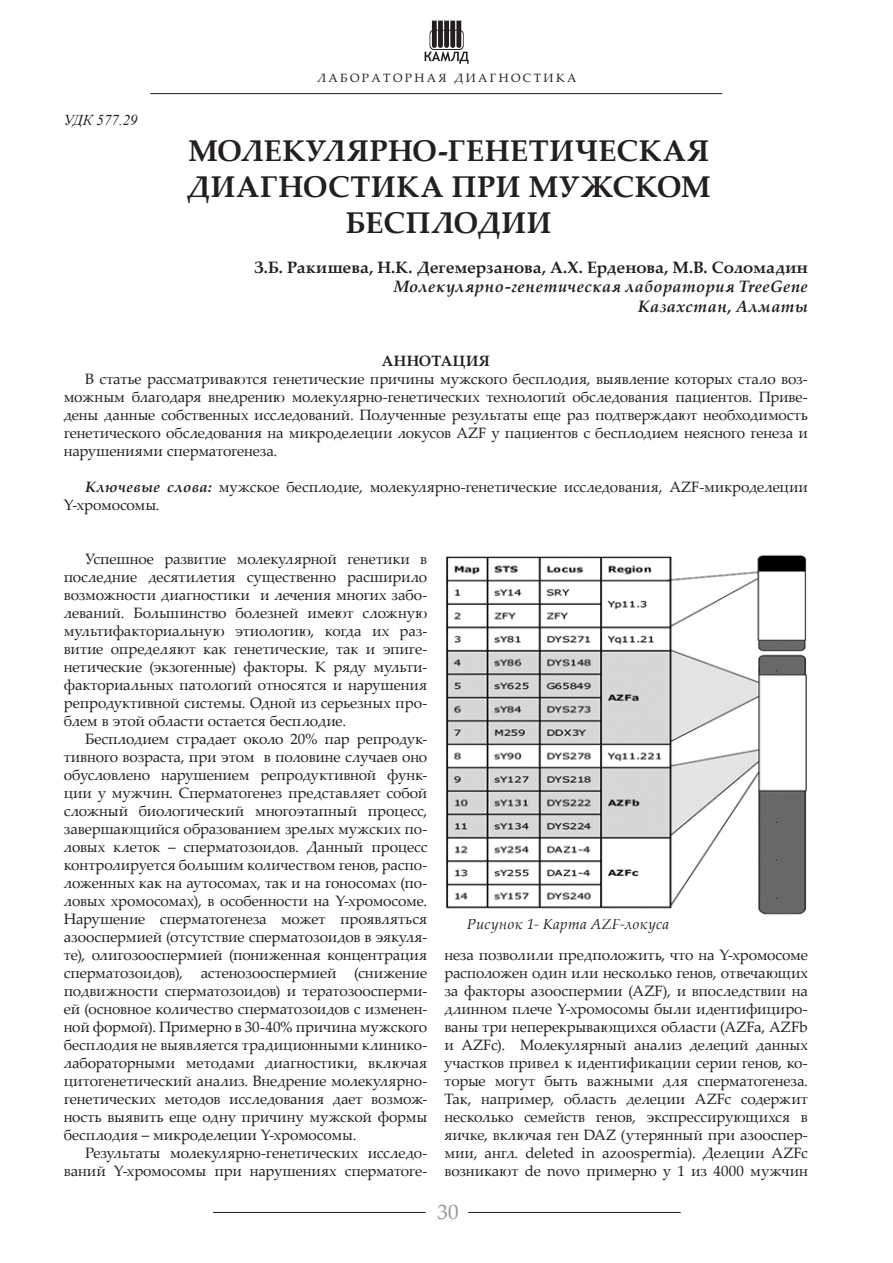
<style>
.page{position:relative;width:893px;height:1263px;background:#fff}
.page>*{position:absolute;margin:0;border:0;box-sizing:border-box;transform-origin:0 0}
.Текст_общий{font:700 30px "Palatino Linotype";letter-spacing:.02em;color:#231f20}
.t1{font:21px "Palatino Linotype";color:#939598}
.Текст_общий-2{font:italic 700 16.5px "Palatino Linotype";letter-spacing:.025em;color:#231f20}
.Текст_общий-3{font:700 16.5px "Palatino Linotype";color:#231f20}
.Текст_общий-4{font:15px/18px "Palatino Linotype";letter-spacing:-.01em;color:#231f20;text-align:justify}
.Текст_общий-5{font:italic 15px "Palatino Linotype";letter-spacing:.015em;color:#231f20}
.Текст_общий-6{font:italic 15px "Times New Roman";color:#231f20}
.Подзаголовочек{font:700 15px "Palatino Linotype";letter-spacing:.02em;color:#231f20}
.t2{font:12px "Palatino Linotype";letter-spacing:.2em;color:#231f20}
.s1{font-weight:700;font-style:italic}
</style>
<div class="page">
<hr style="left:213px;top:1212px;width:213px;height:1px;background:#231f20">
<hr style="left:468px;top:1212px;width:213px;height:1px;background:#231f20">
<hr style="left:150px;top:93px;width:572px;height:1px;background:#231f20">
<svg style="left:425px;top:21px;width:44px;height:43px"></svg>
<img style="left:446px;top:555px;width:361px;height:360px">
<p class="Текст_общий-6" style="left:64px;top:110px;width:75px">УДК 577.29</p>
<p class="t2" style="left:317px;top:69px;width:261px">ЛАБОРАТОРНАЯ ДИАГНОСТИКА</p>
<p class="Текст_общий" style="left:188px;top:129px;width:523px">МОЛЕКУЛЯРНО-ГЕНЕТИЧЕСКАЯ</p>
<p class="Текст_общий" style="left:186px;top:165px;width:526px">ДИАГНОСТИКА ПРИ МУЖСКОМ</p>
<p class="Текст_общий" style="left:346px;top:201px;width:207px">БЕСПЛОДИИ</p>
<p class="Текст_общий-3" style="left:254px;top:255px;width:555px">З.Б. Ракишева, Н.К. Дегемерзанова, А.Х. Ерденова, М.В. Соломадин</p>
<p class="Текст_общий-2" style="left:394px;top:275px;width:416px">Молекулярно-генетическая лаборатория TreeGene</p>
<p class="Текст_общий-2" style="left:638px;top:295px;width:172px">Казахстан, Алматы</p>
<p class="Подзаголовочек" style="left:382px;top:350px;width:110px">АННОТАЦИЯ</p>
<p class="Текст_общий-4" style="left:64px;top:369px;width:746px;text-indent:21px">В статье рассматриваются генетические причины мужского бесплодия, выявление которых стало воз&shy;можным благодаря внедрению молекулярно-генетических технологий обследования пациентов. Приве&shy;дены данные собственных исследований. Полученные результаты еще раз подтверждают необходимость генетического обследования на микроделеции локусов AZF у пациентов с бесплодием неясного генеза и нарушениями сперматогенеза.</p>
<p class="Текст_общий-4" style="left:64px;top:477px;width:746px;text-indent:21px"><span class="s1">Ключевые слова:</span> мужское бесплодие, молекулярно-генетические исследования, AZF-микроделеции<br>Y-хромосомы.</p>
<p class="Текст_общий-4" style="left:64px;top:549px;width:365px;text-indent:21px">Успешное развитие молекулярной генетики в последние десятилетия существенно расширило возможности диагностики и лечения многих забо&shy;леваний. Большинство болезней имеют сложную мультифакториальную этиологию, когда их раз&shy;витие определяют как генетические, так и эпиге&shy;нетические (экзогенные) факторы. К ряду мульти&shy;факториальных патологий относятся и нарушения репродуктивной системы. Одной из серьезных про&shy;блем в этой области остается бесплодие.</p>
<p class="Текст_общий-4" style="left:64px;top:729px;width:365px;text-indent:21px">Бесплодием страдает около 20% пар репродук&shy;тивного возраста, при этом в половине случаев оно обусловлено нарушением репродуктивной функ&shy;ции у мужчин. Сперматогенез представляет собой сложный биологический многоэтапный процесс, завершающийся образованием зрелых мужских по&shy;ловых клеток – сперматозоидов. Данный процесс контролируется большим количеством генов, распо&shy;ложенных как на аутосомах, так и на гоносомах (по&shy;ловых хромосомах), в особенности на Y-хромосоме.<br>Нарушение сперматогенеза может проявляться азооспермией (отсутствие сперматозоидов в эякуля&shy;те), олигозооспермией (пониженная концентрация сперматозоидов), астенозооспермией (снижение подвижности сперматозоидов) и тератозоосперми&shy;ей (основное количество сперматозоидов с изменен&shy;ной формой). Примерно в 30-40% причина мужского бесплодия не выявляется традиционными клинико&shy;лабораторными методами диагностики, включая цитогенетический анализ. Внедрение молекулярно&shy;генетических методов исследования дает возмож&shy;ность выявить еще одну причину мужской формы бесплодия – микроделеции Y-хромосомы.</p>
<p class="Текст_общий-4" style="left:64px;top:1143px;width:365px;text-align:right">Результаты молекулярно-генетических исследо&shy;ваний Y-хромосомы при нарушениях сперматоге-</p>
<p class="Текст_общий-5" style="left:467px;top:914px;width:204px">Рисунок 1- Карта AZF-локуса</p>
<p class="Текст_общий-4" style="left:444px;top:945px;width:365px">неза позволили предположить, что на Y-хромосоме расположен один или несколько генов, отвечающих за факторы азооспермии (AZF), и впоследствии на длинном плече Y-хромосомы были идентифициро&shy;ваны три неперекрывающихся области (AZFa, AZFb и AZFc). Молекулярный анализ делеций данных участков привел к идентификации серии генов, ко&shy;торые могут быть важными для сперматогенеза.<br>Так, например, область делеции AZFc содержит несколько семейств генов, экспрессирующихся в яичке, включая ген DAZ (утерянный при азооспер&shy;мии, англ. deleted in azoospermia). Делеции AZFc возникают de novo примерно у 1 из 4000 мужчин</p>
<p class="t1" style="left:438px;top:1196px;width:22px">30</p>
</div>
